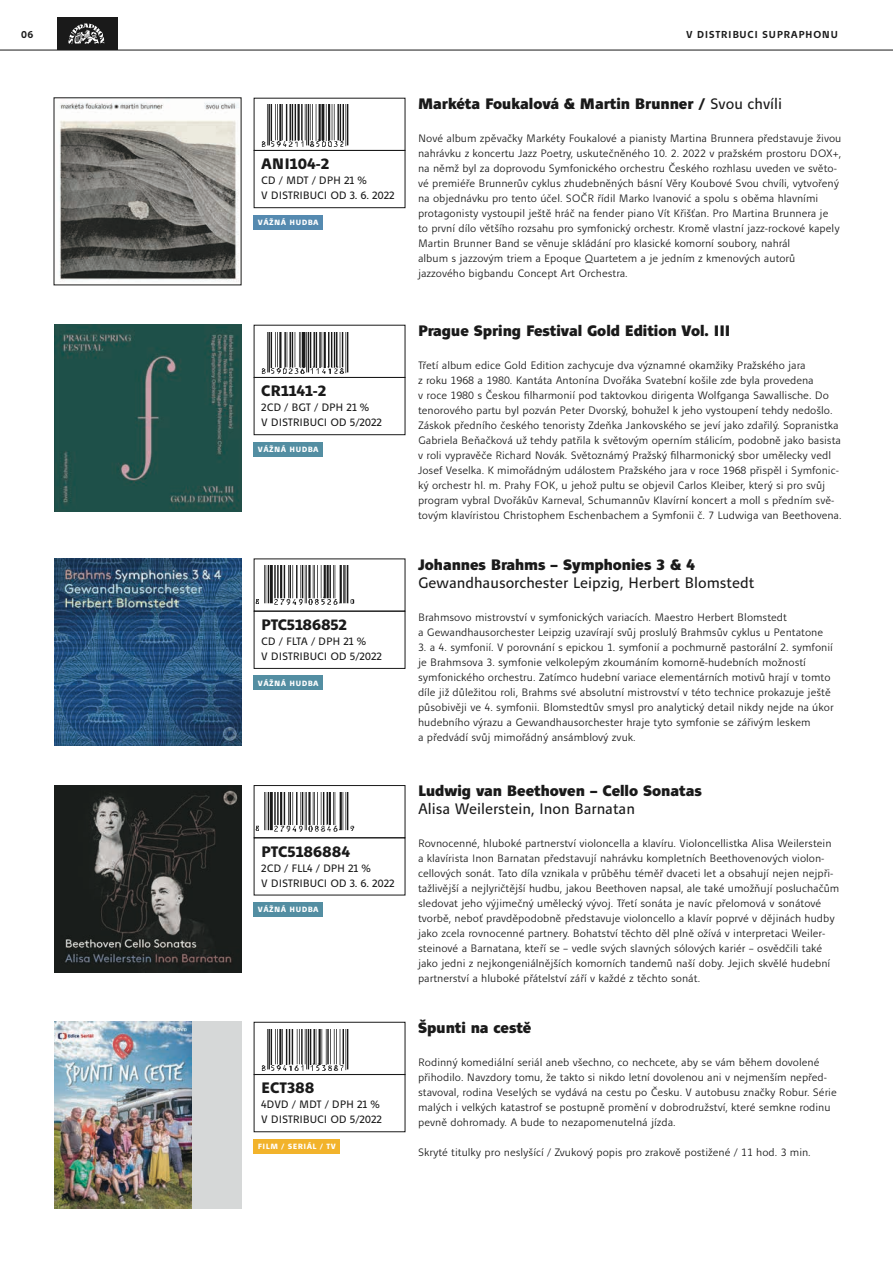
<style>
.page{position:relative;width:893px;height:1263px;background:#fff}
.page>*{position:absolute;margin:0;border:0;box-sizing:border-box;transform-origin:0 0}
.t1{font:900 18px "Quodlibet Sans";color:#1a1a1a}
.t2{font:18px "Quodlibet Sans";color:#1a1a1a}
.t3{font:800 18px "Quodlibet Sans";color:#1a1a1a}
.t4{font:300 12.75px/15px "Quodlibet Sans";color:#1a1a1a}
.t5{font:12.75px/15px "Quodlibet Sans";letter-spacing:-.01em;color:#1a1a1a}
.t6{font:700 12px "Quodlibet Sans";letter-spacing:.05em;color:#1a1a1a}
.t7{font:800 9px "Quodlibet Sans";letter-spacing:.05em;color:#fff}
.s1{font-weight:400}
</style>
<div class="page">
<div style="left:57px;top:17px;width:61px;height:33px;background:#1a1a1a"></div>
<svg style="left:68px;top:23px;width:36px;height:21px"></svg>
<hr style="left:0;top:50px;width:893px;height:1px;background:#1a1a1a">
<img style="left:59px;top:102px;width:180px;height:180px">
<img style="left:253px;top:105px;width:96px;height:45px">
<div style="left:254px;top:150px;width:151px;height:58px;border:1px solid #1a1a1a"></div>
<div style="left:254px;top:215px;width:69px;height:14px;background:#558ab0"></div>
<img style="left:54px;top:558px;width:187px;height:188px">
<img style="left:253px;top:566px;width:102px;height:43px">
<div style="left:254px;top:611px;width:151px;height:58px;border:1px solid #1a1a1a"></div>
<div style="left:254px;top:676px;width:69px;height:14px;background:#538ea2"></div>
<img style="left:54px;top:785px;width:187px;height:187px">
<img style="left:253px;top:792px;width:102px;height:43px">
<div style="left:254px;top:785px;width:151px;height:53px;border:1px solid #1a1a1a"></div>
<div style="left:254px;top:837px;width:151px;height:58px;border:1px solid #1a1a1a"></div>
<div style="left:254px;top:902px;width:69px;height:14px;background:#538ea2"></div>
<div style="left:54px;top:1022px;width:187px;height:187px;background:#d6d8d8"></div>
<img style="left:54px;top:1022px;width:138px;height:187px">
<img style="left:253px;top:1029px;width:96px;height:45px">
<div style="left:254px;top:1022px;width:151px;height:53px;border:1px solid #1a1a1a"></div>
<div style="left:254px;top:1074px;width:151px;height:58px;border:1px solid #1a1a1a"></div>
<div style="left:254px;top:1139px;width:86px;height:14px;background:#f2b32b"></div>
<img style="left:54px;top:325px;width:187px;height:187px">
<img style="left:253px;top:332px;width:96px;height:45px">
<div style="left:254px;top:377px;width:151px;height:58px;border:1px solid #1a1a1a"></div>
<div style="left:254px;top:442px;width:69px;height:14px;background:#538ea2"></div>
<p class="t6" style="left:21px;top:28px;width:14px">06</p>
<p class="t6" style="left:686px;top:28px;width:153px">V DISTRIBUCI SUPRAPHONU</p>
<h1 class="t3" style="left:261px;top:153px;width:70px">ANI104-2</h1>
<p class="t5" style="left:261px;top:173px;width:135px">CD / MDT / DPH 21 %<br>V DISTRIBUCI OD 3. 6. 2022</p>
<p class="t7" style="left:258px;top:217px;width:62px">VÁŽNÁ HUDBA</p>
<h1 class="t3" style="left:261px;top:380px;width:67px">CR1141-2</h1>
<p class="t5" style="left:261px;top:400px;width:122px">2CD / BGT / DPH 21 %<br>V DISTRIBUCI OD 5/2022</p>
<p class="t7" style="left:258px;top:444px;width:62px">VÁŽNÁ HUDBA</p>
<h1 class="t3" style="left:261px;top:614px;width:87px">PTC5186852</h1>
<p class="t5" style="left:261px;top:633px;width:122px">CD / FLTA / DPH 21 %<br>V DISTRIBUCI OD 5/2022</p>
<p class="t7" style="left:258px;top:677px;width:62px">VÁŽNÁ HUDBA</p>
<h1 class="t3" style="left:261px;top:840px;width:90px">PTC5186884</h1>
<p class="t5" style="left:261px;top:860px;width:135px">2CD / FLL4 / DPH 21 %<br>V DISTRIBUCI OD 3. 6. 2022</p>
<p class="t7" style="left:258px;top:904px;width:62px">VÁŽNÁ HUDBA</p>
<h1 class="t3" style="left:261px;top:1077px;width:55px">ECT388</h1>
<p class="t5" style="left:261px;top:1097px;width:122px">4DVD / MDT / DPH 21 %<br>V DISTRIBUCI OD 5/2022</p>
<p class="t7" style="left:258px;top:1141px;width:79px">FILM / SERIÁL / TV</p>
<h1 class="t1" style="left:418px;top:93px;width:366px">Markéta Foukalová &amp; Martin Brunner / <span class="s1">Svou chvíli</span></h1>
<p class="t4" style="left:418px;top:130px;width:425px">Nové album zpěvačky Markéty Foukalové a pianisty Martina Brunnera představuje živou nahrávku z koncertu Jazz Poetry, uskutečněného 10. 2. 2022 v pražském prostoru DOX+, na němž byl za doprovodu Symfonického orchestru Českého rozhlasu uveden ve světo&shy;vé premiéře Brunnerův cyklus zhudebněných básní Věry Koubové Svou chvíli, vytvořený na objednávku pro tento účel. SOČR řídil Marko Ivanović a spolu s oběma hlavními protagonisty vystoupil ještě hráč na fender piano Vít Křišťan. Pro Martina Brunnera je to první dílo většího rozsahu pro symfonický orchestr. Kromě vlastní jazz-rockové kapely Martin Brunner Band se věnuje skládání pro klasické komorní soubory, nahrál<br>album s jazzovým triem a Epoque Quartetem a je jedním z kmenových autorů jazzového bigbandu Concept Art Orchestra.</p>
<h1 class="t1" style="left:418px;top:320px;width:314px">Prague Spring Festival Gold Edition Vol. III</h1>
<p class="t4" style="left:418px;top:357px;width:425px">Třetí album edice Gold Edition zachycuje dva významné okamžiky Pražského jara<br>z roku 1968 a 1980. Kantáta Antonína Dvořáka Svatební košile zde byla provedena<br>v roce 1980 s Českou filharmonií pod taktovkou dirigenta Wolfganga Sawallische. Do tenorového partu byl pozván Peter Dvorský, bohužel k jeho vystoupení tehdy nedošlo.<br>Záskok předního českého tenoristy Zdeňka Jankovského se jeví jako zdařilý. Sopranistka Gabriela Beňačková už tehdy patřila k světovým operním stálicím, podobně jako basista v roli vypravěče Richard Novák. Světoznámý Pražský filharmonický sbor umělecky vedl Josef Veselka. K mimořádným událostem Pražského jara v roce 1968 přispěl i Symfonic&shy;ký orchestr hl. m. Prahy FOK, u jehož pultu se objevil Carlos Kleiber, který si pro svůj program vybral Dvořákův Karneval, Schumannův Klavírní koncert a moll s předním svě&shy;tovým klavíristou Christophem Eschenbachem a Symfonii č. 7 Ludwiga van Beethovena.</p>
<h1 class="t1" style="left:418px;top:553px;width:279px">Johannes Brahms – Symphonies 3 &amp; 4</h1>
<h1 class="t2" style="left:418px;top:572px;width:338px">Gewandhausorchester Leipzig, Herbert Blomstedt</h1>
<p class="t4" style="left:418px;top:609px;width:406px">Brahmsovo mistrovství v symfonických variacích. Maestro Herbert Blomstedt<br>a Gewandhausorchester Leipzig uzavírají svůj proslulý Brahmsův cyklus u Pentatone</p>
<p class="t4" style="left:418px;top:639px;width:417px">3. a 4. symfonií. V porovnání s epickou 1. symfonií a pochmurně pastorální 2. symfonií je Brahmsova 3. symfonie velkolepým zkoumáním komorně-hudebních možností symfonického orchestru. Zatímco hudební variace elementárních motivů hrají v tomto díle již důležitou roli, Brahms své absolutní mistrovství v této technice prokazuje ještě působivěji ve 4. symfonii. Blomstedtův smysl pro analytický detail nikdy nejde na úkor hudebního výrazu a Gewandhausorchester hraje tyto symfonie se zářivým leskem<br>a předvádí svůj mimořádný ansámblový zvuk.</p>
<h1 class="t1" style="left:418px;top:780px;width:285px">Ludwig van Beethoven – Cello Sonatas</h1>
<h1 class="t2" style="left:418px;top:798px;width:218px">Alisa Weilerstein, Inon Barnatan</h1>
<p class="t4" style="left:418px;top:836px;width:423px">Rovnocenné, hluboké partnerství violoncella a klavíru. Violoncellistka Alisa Weilerstein a klavírista Inon Barnatan představují nahrávku kompletních Beethovenových violon&shy;cellových sonát. Tato díla vznikala v průběhu téměř dvaceti let a obsahují nejen nejpři&shy;tažlivější a nejlyričtější hudbu, jakou Beethoven napsal, ale také umožňují posluchačům sledovat jeho výjimečný umělecký vývoj. Třetí sonáta je navíc přelomová v sonátové tvorbě, neboť pravděpodobně představuje violoncello a klavír poprvé v dějinách hudby jako zcela rovnocenné partnery. Bohatství těchto děl plně ožívá v interpretaci Weiler&shy;steinové a Barnatana, kteří se – vedle svých slavných sólových kariér – osvědčili také jako jedni z nejkongeniálnějších komorních tandemů naší doby. Jejich skvělé hudební partnerství a hluboké přátelství září v každé z těchto sonát.</p>
<h1 class="t1" style="left:418px;top:1016px;width:115px">Špunti na cestě</h1>
<p class="t4" style="left:418px;top:1054px;width:420px">Rodinný komediální seriál aneb všechno, co nechcete, aby se vám během dovolené přihodilo. Navzdory tomu, že takto si nikdo letní dovolenou ani v nejmenším nepřed&shy;stavoval, rodina Veselých se vydává na cestu po Česku. V autobusu značky Robur. Série malých i velkých katastrof se postupně promění v dobrodružství, které semkne rodinu pevně dohromady. A bude to nezapomenutelná jízda.</p>
<p class="t4" style="left:418px;top:1144px;width:394px">Skryté titulky pro neslyšící / Zvukový popis pro zrakově postižené / 11 hod. 3 min.</p>
</div>
